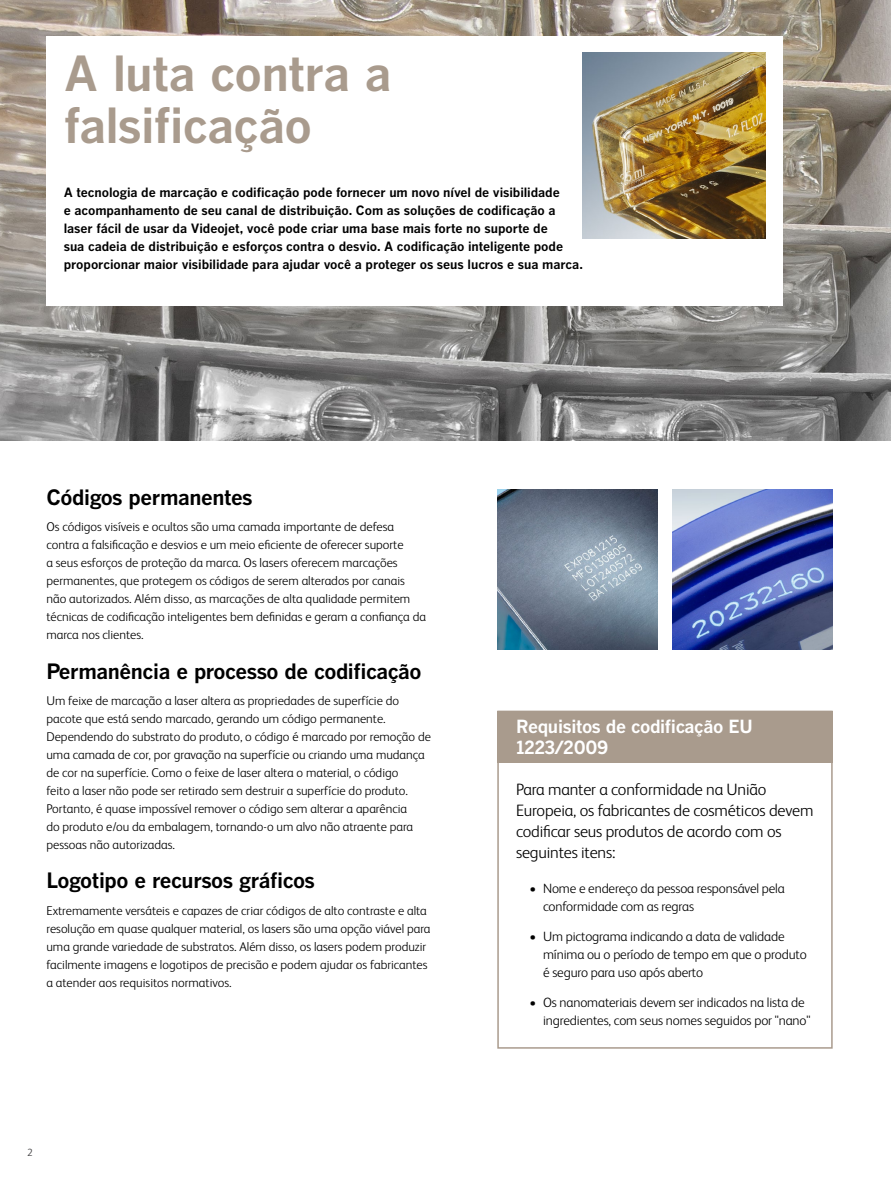
<style>
.page{position:relative;width:891px;height:1188px;background:#fff}
.page>*{position:absolute;margin:0;border:0;box-sizing:border-box;transform-origin:0 0}
.t1{font:700 48px/52.5px "Benton Gothic";letter-spacing:-.02em;color:#a99b8d}
.t2{font:700 21px "Benton Gothic";letter-spacing:-.02em;color:#000}
.t3{font:700 18px/21px "Benton Gothic";letter-spacing:-.02em;color:#fff}
.t4{font:300 16.5px/21px "FS Albert Pro";letter-spacing:-.01em;color:#000}
.t5{font:300 13.5px/18px "FS Albert Pro";letter-spacing:-.01em;color:#000}
.t6{font:300 12.75px/18px "FS Albert Pro";color:#000}
.t7{font:700 12.75px/18px "Benton Gothic";letter-spacing:-.005em;color:#000}
.t8{font:300 10.5px "FS Albert Pro";color:#414042}
</style>
<div class="page">
<img style="left:0;top:0;width:891px;height:441px">
<div style="left:46px;top:36px;width:737px;height:270px;background:#fff"></div>
<img style="left:582px;top:53px;width:184px;height:186px">
<div style="left:497px;top:711px;width:336px;height:51px;background:#a99b8d"></div>
<div style="left:497px;top:711px;width:336px;height:338px;border:2px solid #a99b8d"></div>
<img style="left:497px;top:489px;width:160px;height:160px">
<img style="left:672px;top:489px;width:160px;height:160px">
<h1 class="t1" style="left:64px;top:48px;width:329px">A luta contra a falsificação</h1>
<p class="t7" style="left:64px;top:184px;width:521px">A tecnologia de marcação e codificação pode fornecer um novo nível de visibilidade<br>e acompanhamento de seu canal de distribuição. Com as soluções de codificação a laser fácil de usar da Videojet, você pode criar uma base mais forte no suporte de<br>sua cadeia de distribuição e esforços contra o desvio. A codificação inteligente pode proporcionar maior visibilidade para ajudar você a proteger os seus lucros e sua marca.</p>
<h2 class="t2" style="left:46px;top:485px;width:208px">Códigos permanentes</h2>
<p class="t6" style="left:46px;top:517px;width:381px">Os códigos visíveis e ocultos são uma camada importante de defesa contra a falsificação e desvios e um meio eficiente de oferecer suporte<br>a seus esforços de proteção da marca. Os lasers oferecem marcações permanentes, que protegem os códigos de serem alterados por canais não autorizados. Além disso, as marcações de alta qualidade permitem técnicas de codificação inteligentes bem definidas e geram a confiança da marca nos clientes.</p>
<h2 class="t2" style="left:46px;top:659px;width:377px">Permanência e processo de codificação</h2>
<p class="t6" style="left:46px;top:691px;width:386px">Um feixe de marcação a laser altera as propriedades de superfície do pacote que está sendo marcado, gerando um código permanente.<br>Dependendo do substrato do produto, o código é marcado por remoção de uma camada de cor, por gravação na superfície ou criando uma mudança de cor na superfície. Como o feixe de laser altera o material, o código<br>feito a laser não pode ser retirado sem destruir a superfície do produto.<br>Portanto, é quase impossível remover o código sem alterar a aparência<br>do produto e/ou da embalagem, tornando-o um alvo não atraente para pessoas não autorizadas.</p>
<h2 class="t2" style="left:46px;top:868px;width:270px">Logotipo e recursos gráficos</h2>
<p class="t6" style="left:46px;top:901px;width:386px">Extremamente versáteis e capazes de criar códigos de alto contraste e alta resolução em quase qualquer material, os lasers são uma opção viável para uma grande variedade de substratos. Além disso, os lasers podem produzir facilmente imagens e logotipos de precisão e podem ajudar os fabricantes a atender aos requisitos normativos.</p>
<p class="t8" style="left:27px;top:1145px;width:7px">2</p>
<h3 class="t3" style="left:516px;top:716px;width:238px">Requisitos de codificação EU<br>1223/2009</h3>
<p class="t4" style="left:516px;top:778px;width:299px">Para manter a conformidade na União Europeia, os fabricantes de cosméticos devem codificar seus produtos de acordo com os seguintes itens:</p>
<p class="t5" style="left:543px;top:879px;width:243px;text-indent:-14px">• Nome e endereço da pessoa responsável pela conformidade com as regras</p>
<p class="t5" style="left:543px;top:927px;width:265px;text-indent:-14px">• Um pictograma indicando a data de validade mínima ou o período de tempo em que o produto é seguro para uso após aberto</p>
<p class="t5" style="left:543px;top:993px;width:269px;text-indent:-14px">• Os nanomateriais devem ser indicados na lista de ingredientes, com seus nomes seguidos por "nano"</p>
</div>
